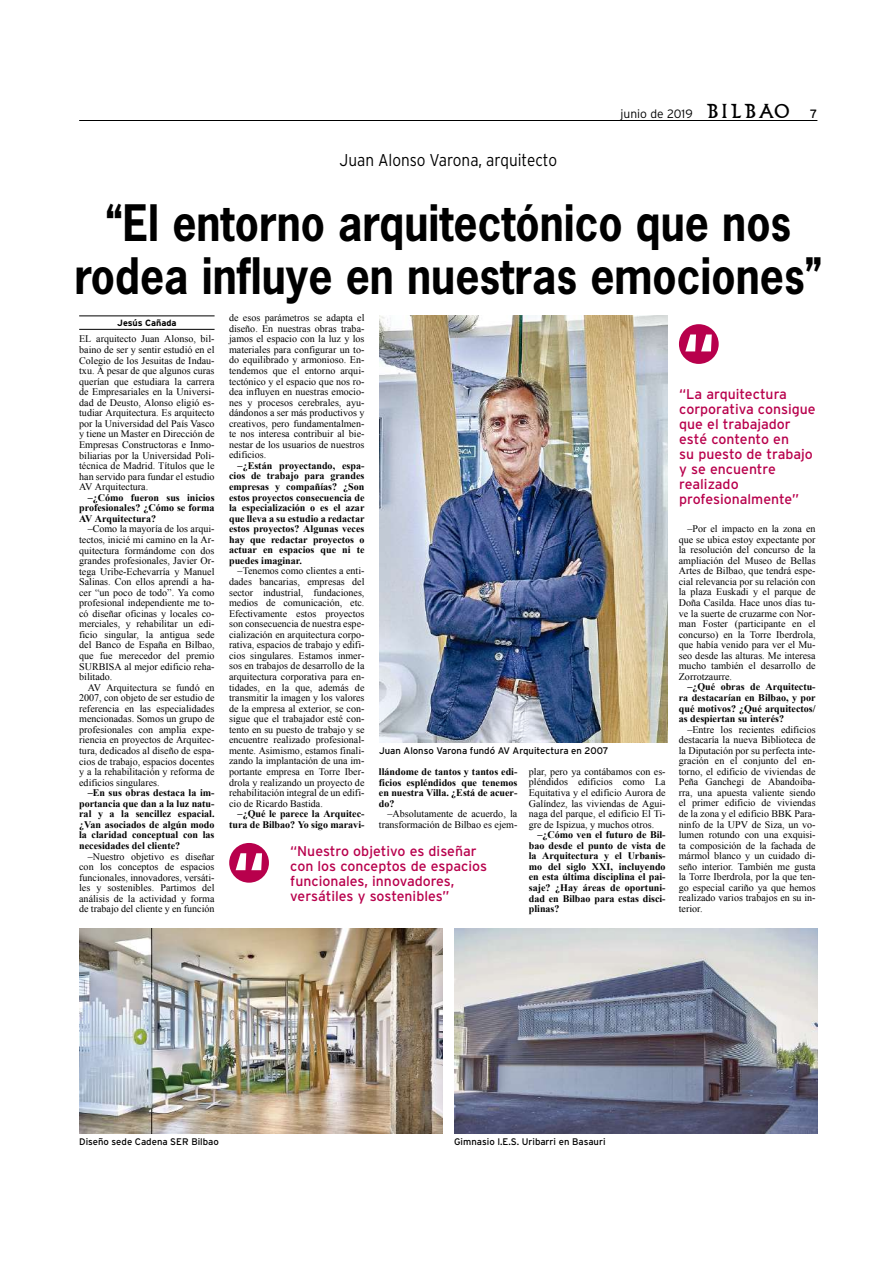
<style>
.page{position:relative;width:893px;height:1263px;background:#fff}
.page>*{position:absolute;margin:0;border:0;box-sizing:border-box;transform-origin:0 0}
.t1{font:700 60.3px "Interstate";color:#fff}
.t2{font:700 47.25px/53.2px "News Gothic";color:#000;text-align:center;scale:.9 1}
.t3{font:300 17.1px "Interstate";color:#000;scale:.9 1}
.t4{font:14.1px/15.1px "Interstate";color:#b8004c}
.t5{font:300 12px "Interstate";color:#000}
.t6{font:10.05px/10.5px "Times New Roman";color:#000;text-align:justify}
.t7{font:700 10.05px/10.5px "Times New Roman";color:#000;text-align:justify}
.t8{font:9.6px "Interstate";color:#000}
.t9{font:700 9px "Interstate";letter-spacing:-.005em;color:#000}
.s1{font-family:"Bilbao";font-weight:400;font-size:20.1px}
.s2{font-weight:400}
</style>
<div class="page">
<svg style="left:79px;top:120px;width:738px;height:1px"></svg>
<svg style="left:79px;top:315px;width:136px;height:1px"></svg>
<svg style="left:79px;top:329px;width:136px;height:1px"></svg>
<svg style="left:229px;top:843px;width:40px;height:40px"></svg>
<img style="left:79px;top:929px;width:363px;height:204px">
<img style="left:454px;top:929px;width:363px;height:204px">
<img style="left:379px;top:316px;width:288px;height:426px">
<svg style="left:679px;top:324px;width:39px;height:40px"></svg>
<p class="t5" style="left:620px;top:108px;width:198px">junio de 2019 <span class="s1">B i lbao</span> <span class="s2">7</span></p>
<h3 class="t3" style="left:339px;top:152px;width:243px">Juan Alonso Varona, arquitecto</h3>
<h2 class="t2" style="left:74px;top:200px;width:832px">“El entorno arquitectónico que nos rodea influye en nuestras emociones”</h2>
<p class="t9" style="left:117px;top:319px;width:61px">Jesús Cañada</p>
<p class="t6" style="left:79px;top:334px;width:137px">EL arquitecto Juan Alonso, bil&shy;baino de ser y sentir estudió en el Colegio de los Jesuitas de Indau&shy;txu. A pesar de que algunos curas querían que estudiara la carrera de Empresariales en la Universi&shy;dad de Deusto, Alonso eligió es&shy;tudiar Arquitectura. Es arquitecto por la Universidad del País Vasco y tiene un Master en Dirección de Empresas Constructoras e Inmo&shy;biliarias por la Universidad Poli&shy;técnica de Madrid. Títulos que le han servido para fundar el estudio AV Arquitectura.</p>
<p class="t7" style="left:79px;top:492px;width:137px;text-indent:9px">–¿Cómo fueron sus inicios profesionales? ¿Cómo se forma AV Arquitectura?</p>
<p class="t6" style="left:79px;top:524px;width:137px;text-indent:9px">–Como la mayoría de los arqui&shy;tectos, inicié mi camino en la Ar&shy;quitectura formándome con dos grandes profesionales, Javier Or&shy;tega Uribe-Echevarría y Manuel Salinas. Con ellos aprendí a ha&shy;cer “un poco de todo”. Ya como profesional independiente me to&shy;có diseñar oficinas y locales co&shy;merciales, y rehabilitar un edi&shy;ficio singular, la antigua sede del Banco de España en Bilbao, que fue merecedor del premio SURBISA al mejor edificio reha&shy;bilitado.</p>
<p class="t6" style="left:79px;top:682px;width:137px;text-indent:9px">AV Arquitectura se fundó en 2007, con objeto de ser estudio de referencia en las especialidades mencionadas. Somos un grupo de profesionales con amplia expe&shy;riencia en proyectos de Arquitec&shy;tura, dedicados al diseño de espa&shy;cios de trabajo, espacios docentes y a la rehabilitación y reforma de edificios singulares.</p>
<p class="t7" style="left:79px;top:788px;width:137px;text-indent:9px">–En sus obras destaca la im&shy;portancia que dan a la luz natu&shy;ral y a la sencillez espacial. ¿Van asociados de algún modo la claridad conceptual con las necesidades del cliente?</p>
<p class="t6" style="left:79px;top:851px;width:137px;text-indent:9px">–Nuestro objetivo es diseñar con los conceptos de espacios funcionales, innovadores, versáti&shy;les y sostenibles. Partimos del análisis de la actividad y forma de trabajo del cliente y en función</p>
<p class="t6" style="left:229px;top:313px;width:137px">de esos parámetros se adapta el diseño. En nuestras obras traba&shy;jamos el espacio con la luz y los materiales para configurar un to&shy;do equilibrado y armonioso. En&shy;tendemos que el entorno arqui&shy;tectónico y el espacio que nos ro&shy;dea influyen en nuestras emocio&shy;nes y procesos cerebrales, ayu&shy;dándonos a ser más productivos y creativos, pero fundamentalmen&shy;te nos interesa contribuir al bie&shy;nestar de los usuarios de nuestros edificios.</p>
<p class="t7" style="left:229px;top:460px;width:137px;text-indent:9px">–¿Están proyectando, espa&shy;cios de trabajo para grandes empresas y compañías? ¿Son estos proyectos consecuencia de la especialización o es el azar que lleva a su estudio a redactar estos proyectos? Algunas veces hay que redactar proyectos o actuar en espacios que ni te puedes imaginar.</p>
<p class="t6" style="left:229px;top:566px;width:137px;text-indent:9px">–Tenemos como clientes a enti&shy;dades bancarias, empresas del sector industrial, fundaciones, medios de comunicación, etc.<br>Efectivamente estos proyectos son consecuencia de nuestra espe&shy;cialización en arquitectura corpo&shy;rativa, espacios de trabajo y edifi&shy;cios singulares. Estamos inmer&shy;sos en trabajos de desarrollo de la arquitectura corporativa para en&shy;tidades, en la que, además de transmitir la imagen y los valores de la empresa al exterior, se con&shy;sigue que el trabajador esté con&shy;tento en su puesto de trabajo y se encuentre realizado profesional&shy;mente. Asimismo, estamos finali&shy;zando la implantación de una im&shy;portante empresa en Torre Iber&shy;drola y realizando un proyecto de rehabilitación integral de un edifi&shy;cio de Ricardo Bastida.</p>
<p class="t7" style="left:229px;top:809px;width:137px;text-align:right">–¿Qué le parece la Arquitec&shy;tura de Bilbao? Yo sigo maravi-</p>
<p class="t8" style="left:379px;top:746px;width:231px">Juan Alonso Varona fundó AV Arquitectura en 2007</p>
<p class="t6" style="left:529px;top:766px;width:138px">plar, pero ya contábamos con es&shy;pléndidos edificios como La Equitativa y el edificio Aurora de Galíndez, las viviendas de Agui&shy;naga del parque, el edificio El Ti&shy;gre de Ispizua, y muchos otros.</p>
<p class="t7" style="left:529px;top:830px;width:138px;text-indent:9px">–¿Cómo ven el futuro de Bil&shy;bao desde el punto de vista de la Arquitectura y el Urbanis&shy;mo del siglo XXI, incluyendo en esta última disciplina el pai&shy;saje? ¿Hay áreas de oportuni&shy;dad en Bilbao para estas disci&shy;plinas?</p>
<p class="t7" style="left:379px;top:766px;width:140px">llándome de tantos y tantos edi&shy;ficios espléndidos que tenemos en nuestra Villa. ¿Está de acuer&shy;do?</p>
<p class="t6" style="left:379px;top:809px;width:140px;text-align:right">–Absolutamente de acuerdo, la transformación de Bilbao es ejem-</p>
<h3 class="t4" style="left:290px;top:844px;width:198px">“Nuestro objetivo es diseñar con los conceptos de espacios funcionales, innovadores,</h3>
<h1 class="t1" style="left:233px;top:847px;width:34px">“</h1>
<h3 class="t4" style="left:290px;top:890px;width:161px">versátiles y sostenibles”</h3>
<h1 class="t1" style="left:682px;top:329px;width:34px">“</h1>
<h3 class="t4" style="left:679px;top:387px;width:138px">“La arquitectura corporativa consigue que el trabajador esté contento en<br>su puesto de trabajo y se encuentre realizado profesionalmente”</h3>
<p class="t6" style="left:678px;top:523px;width:138px;text-indent:9px">–Por el impacto en la zona en que se ubica estoy expectante por la resolución del concurso de la ampliación del Museo de Bellas Artes de Bilbao, que tendrá espe&shy;cial relevancia por su relación con la plaza Euskadi y el parque de Doña Casilda. Hace unos días tu&shy;ve la suerte de cruzarme con Nor&shy;man Foster (participante en el concurso) en la Torre Iberdrola, que había venido para ver el Mu&shy;seo desde las alturas. Me interesa mucho también el desarrollo de Zorrotzaurre.</p>
<p class="t7" style="left:678px;top:682px;width:138px;text-indent:9px">–¿Qué obras de Arquitectu&shy;ra destacarían en Bilbao, y por qué motivos? ¿Qué arquitectos/ as despiertan su interés?</p>
<p class="t6" style="left:678px;top:724px;width:138px;text-indent:9px">–Entre los recientes edificios destacaría la nueva Biblioteca de la Diputación por su perfecta inte&shy;gración en el conjunto del en&shy;torno, el edificio de viviendas de Peña Ganchegi de Abandoiba&shy;rra, una apuesta valiente siendo el primer edificio de viviendas de la zona y el edificio BBK Para&shy;ninfo de la UPV de Siza, un vo&shy;lumen rotundo con una exquisi&shy;ta composición de la fachada de mármol blanco y un cuidado di&shy;seño interior. También me gusta la Torre Iberdrola, por la que ten&shy;go especial cariño ya que hemos realizado varios trabajos en su in&shy;terior.</p>
<p class="t8" style="left:79px;top:1137px;width:141px">Diseño sede Cadena SER Bilbao</p>
<p class="t8" style="left:454px;top:1137px;width:153px">Gimnasio I.E.S. Uribarri en Basauri</p>
</div>
